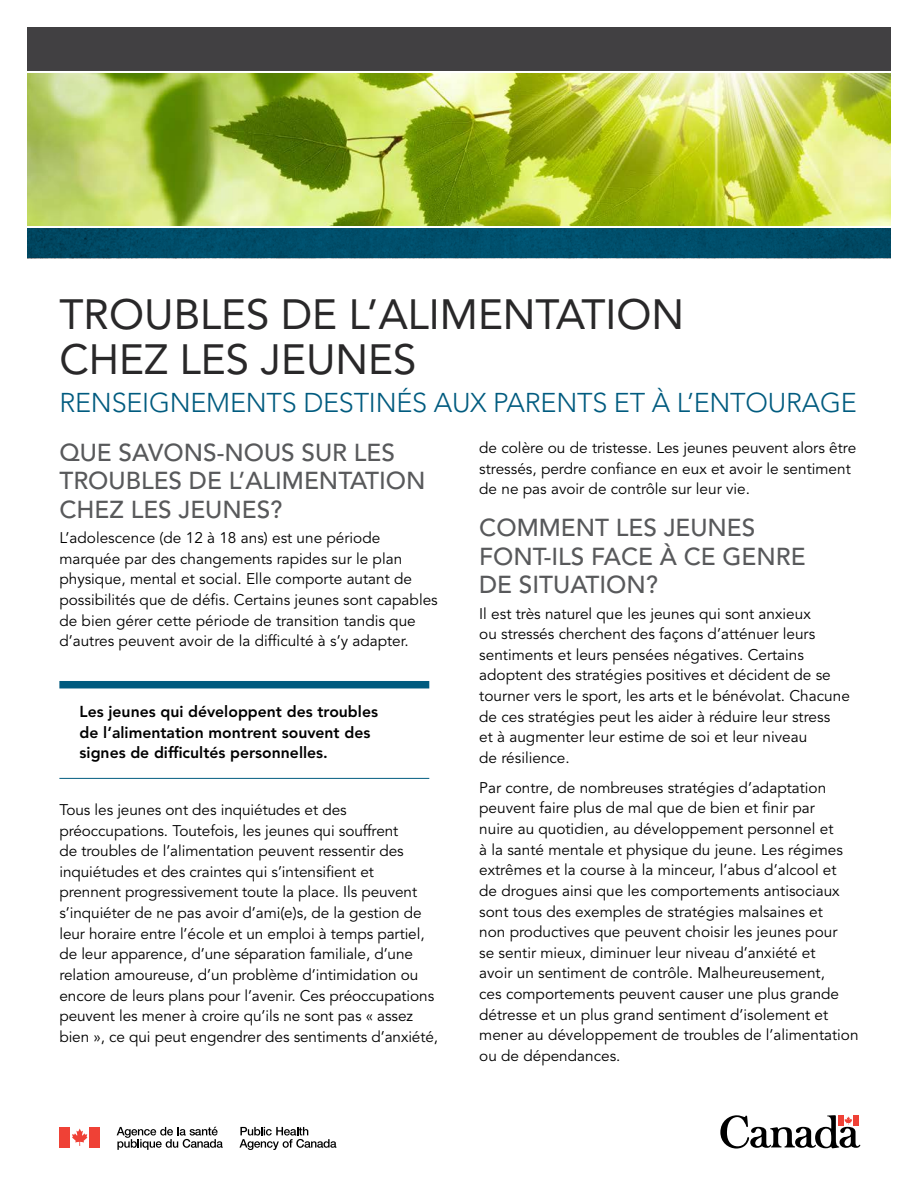
<style>
.page{position:relative;width:918px;height:1188px;background:#fff}
.page>*{position:absolute;margin:0;border:0;box-sizing:border-box;transform-origin:0 0}
.t1{font:42px/45px "Avenir LT Std";color:#292829}
.Subtitle{font:300 27px "Avenir LT Std";letter-spacing:-.01em;color:#005b7f}
.Heading_1{font:500 24.3px/28.5px "Avenir LT Std";color:#58595b}
.Body_-_COB{font:800 15.75px/20.7px "Avenir LT Std";color:#000}
.BODY_-_Last{font:15.3px/20.7px "Avenir LT Std";color:#000}
.BODY{font:15.3px/20.7px "Avenir LT Std";color:#000}
</style>
<div class="page">
<div style="left:27px;top:27px;width:864px;height:44px;background:#414042"></div>
<img style="left:27px;top:228px;width:864px;height:30px">
<svg style="left:720px;top:1115px;width:141px;height:34px"></svg>
<div style="left:59px;top:1127px;width:10px;height:20px;background:#ef4136"></div>
<svg style="left:72px;top:1129px;width:16px;height:17px"></svg>
<div style="left:90px;top:1127px;width:10px;height:20px;background:#ef4136"></div>
<svg style="left:239px;top:1127px;width:97px;height:23px"></svg>
<svg style="left:117px;top:1127px;width:106px;height:23px"></svg>
<img style="left:27px;top:74px;width:864px;height:151px">
<div style="left:59px;top:681px;width:370px;height:7px;background:#005b7f"></div>
<hr style="left:59px;top:778px;width:370px;height:1px;background:#005b7f">
<p class="t1" style="left:59px;top:292px;width:626px">TROUBLES DE L’ALIMENTATION<br>CHEZ LES JEUNES</p>
<p class="Subtitle" style="left:59px;top:387px;width:799px">RENSEIGNEMENTS DESTINÉS AUX PARENTS ET À L’ENTOURAGE</p>
<p class="Heading_1" style="left:59px;top:439px;width:368px">QUE SAVONS-NOUS SUR LES<br>TROUBLES DE L’ALIMENTATION<br>CHEZ LES JEUNES?</p>
<p class="BODY" style="left:59px;top:528px;width:380px">L’adolescence (de 12 à 18 ans) est une période marquée par des changements rapides sur le plan physique, mental et social. Elle comporte autant de possibilités que de défis. Certains jeunes sont capables de bien gérer cette période de transition tandis que d’autres peuvent avoir de la difficulté à s’y adapter.</p>
<p class="BODY_-_Last" style="left:479px;top:438px;width:378px">de colère ou de tristesse. Les jeunes peuvent alors être stressés, perdre confiance en eux et avoir le sentiment de ne pas avoir de contrôle sur leur vie.</p>
<p class="Heading_1" style="left:479px;top:514px;width:328px">COMMENT LES JEUNES<br>FONT-ILS FACE À CE GENRE<br>DE SITUATION?</p>
<p class="BODY" style="left:479px;top:603px;width:372px">Il est très naturel que les jeunes qui sont anxieux<br>ou stressés cherchent des façons d’atténuer leurs sentiments et leurs pensées négatives. Certains adoptent des stratégies positives et décident de se tourner vers le sport, les arts et le bénévolat. Chacune de ces stratégies peut les aider à réduire leur stress<br>et à augmenter leur estime de soi et leur niveau<br>de résilience.</p>
<p class="BODY_-_Last" style="left:479px;top:778px;width:381px">Par contre, de nombreuses stratégies d’adaptation peuvent faire plus de mal que de bien et finir par<br>nuire au quotidien, au développement personnel et<br>à la santé mentale et physique du jeune. Les régimes extrêmes et la course à la minceur, l’abus d’alcool et<br>de drogues ainsi que les comportements antisociaux sont tous des exemples de stratégies malsaines et<br>non productives que peuvent choisir les jeunes pour<br>se sentir mieux, diminuer leur niveau d’anxiété et<br>avoir un sentiment de contrôle. Malheureusement,<br>ces comportements peuvent causer une plus grande détresse et un plus grand sentiment d’isolement et mener au développement de troubles de l’alimentation ou de dépendances.</p>
<p class="Body_-_COB" style="left:80px;top:701px;width:300px">Les jeunes qui développent des troubles de l’alimentation montrent souvent des signes de difficultés personnelles.</p>
<p class="BODY_-_Last" style="left:59px;top:800px;width:380px">Tous les jeunes ont des inquiétudes et des préoccupations. Toutefois, les jeunes qui souffrent<br>de troubles de l’alimentation peuvent ressentir des inquiétudes et des craintes qui s’intensifient et prennent progressivement toute la place. Ils peuvent s’inquiéter de ne pas avoir d’ami(e)s, de la gestion de leur horaire entre l’école et un emploi à temps partiel, de leur apparence, d’une séparation familiale, d’une relation amoureuse, d’un problème d’intimidation ou encore de leurs plans pour l’avenir. Ces préoccupations peuvent les mener à croire qu’ils ne sont pas « assez bien », ce qui peut engendrer des sentiments d’anxiété,</p>
</div>
